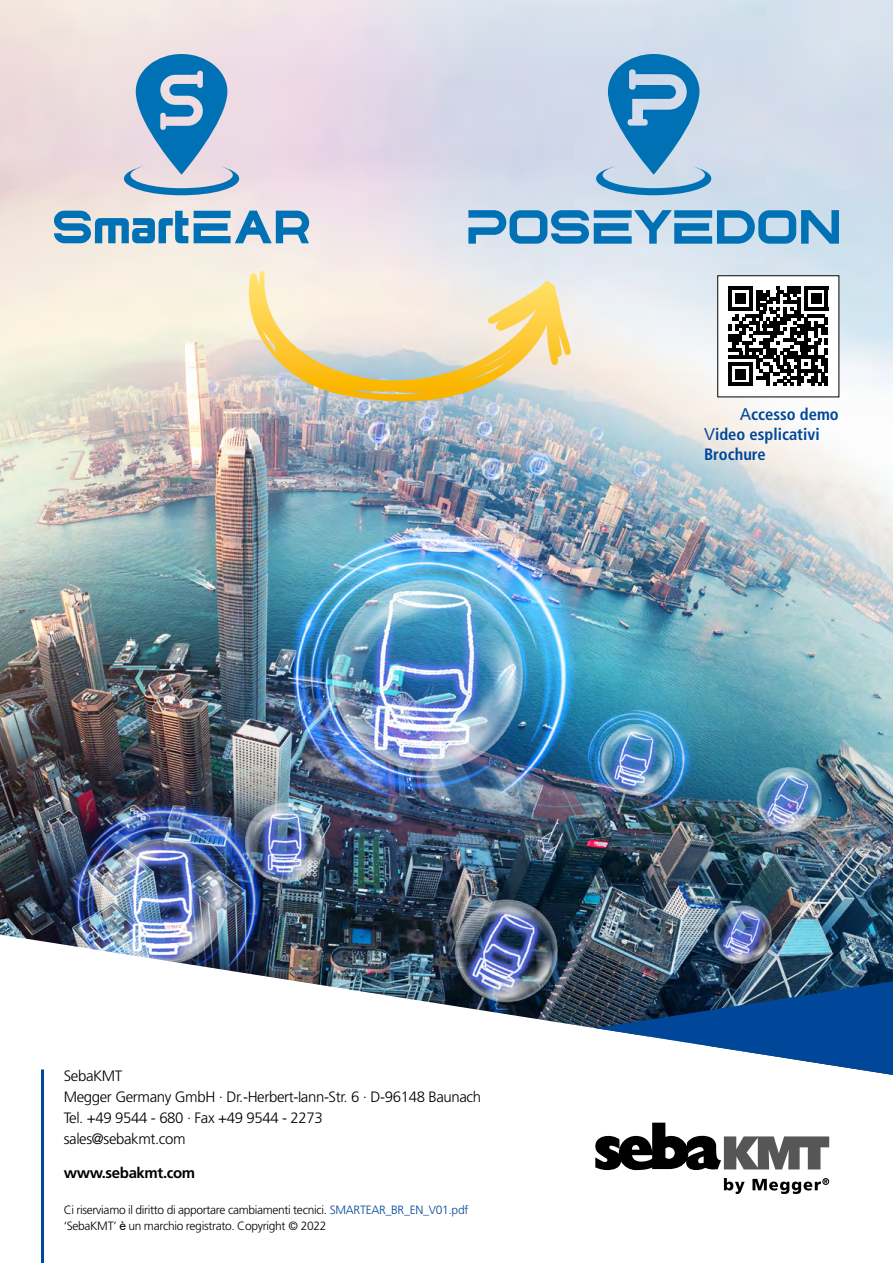
<style>
.page{position:relative;width:893px;height:1263px;background:#fff}
.page>*{position:absolute;margin:0;border:0;box-sizing:border-box;transform-origin:0 0}
.t1{font:700 condensed 16.5px/19.8px "Frutiger LT Pro";color:#004799}
.t2{font:300 15px/21px "Frutiger LT Pro";letter-spacing:-.025em;color:#000}
.t3{font:700 15px "Frutiger LT Pro";letter-spacing:-.025em;color:#000}
.t4{font:300 12px/16.5px "Frutiger LT Pro";letter-spacing:-.025em;color:#000}
.s1{font-family:"Arial";font-weight:400;font-stretch:normal}
.s2{color:#004799}
.s3{font-family:"Arial";font-weight:400}
</style>
<div class="page">
<img style="left:0;top:0;width:893px;height:934px">
<img style="left:0;top:934px;width:893px;height:256px">
<svg style="left:595px;top:981px;width:298px;height:94px"></svg>
<hr style="left:41px;top:1069px;width:3px;height:194px;background:#004799">
<svg style="left:595px;top:1123px;width:234px;height:48px"></svg>
<svg style="left:724px;top:1178px;width:21px;height:16px"></svg>
<svg style="left:752px;top:1178px;width:77px;height:16px"></svg>
<svg style="left:124px;top:54px;width:115px;height:141px;background:#87aece"></svg>
<svg style="left:194px;top:211px;width:115px;height:32px;background:#6ca6ca"></svg>
<svg style="left:54px;top:211px;width:134px;height:32px;background:#69a4c7"></svg>
<svg style="left:468px;top:210px;width:371px;height:34px;background:#64a5cf"></svg>
<svg style="left:596px;top:54px;width:115px;height:141px;background:#7aafd4"></svg>
<svg style="left:245px;top:271px;width:327px;height:132px;background:#eadbb4"></svg>
<div style="left:718px;top:276px;width:121px;height:121px;background:#fff"></div>
<svg style="left:728px;top:286px;width:100px;height:100px"></svg>
<hr style="left:728px;top:383px;width:24px;height:3px;background:#000">
<div style="left:735px;top:369px;width:11px;height:10px;background:#000"></div>
<h1 class="t1" style="left:704px;top:404px;width:136px;text-indent:36px"><span class="s1">A</span>ccesso demo<br><span class="s1">V</span>ideo esplicativi<br>Brochure</h1>
<p class="t2" style="left:64px;top:1065px;width:419px">SebaKMT<br>Megger Germany GmbH · Dr.-Herbert-Iann-Str. 6 · D-96148 Baunach<br>Tel. +49 9544 - 680 · Fax +49 9544 - 2273<br>sales@sebakmt.com</p>
<p class="t3" style="left:64px;top:1164px;width:133px">www.sebakmt.com</p>
<p class="t4" style="left:64px;top:1201px;width:406px">Ci riserviamo il diritto di apportare cambiamenti tecnici. <span class="s2">SMARTEAR_BR_EN_V01.pdf </span>‘SebaKMT’ <span class="s3">è</span> un marchio registrato. Copyright © 2022</p>
</div>
